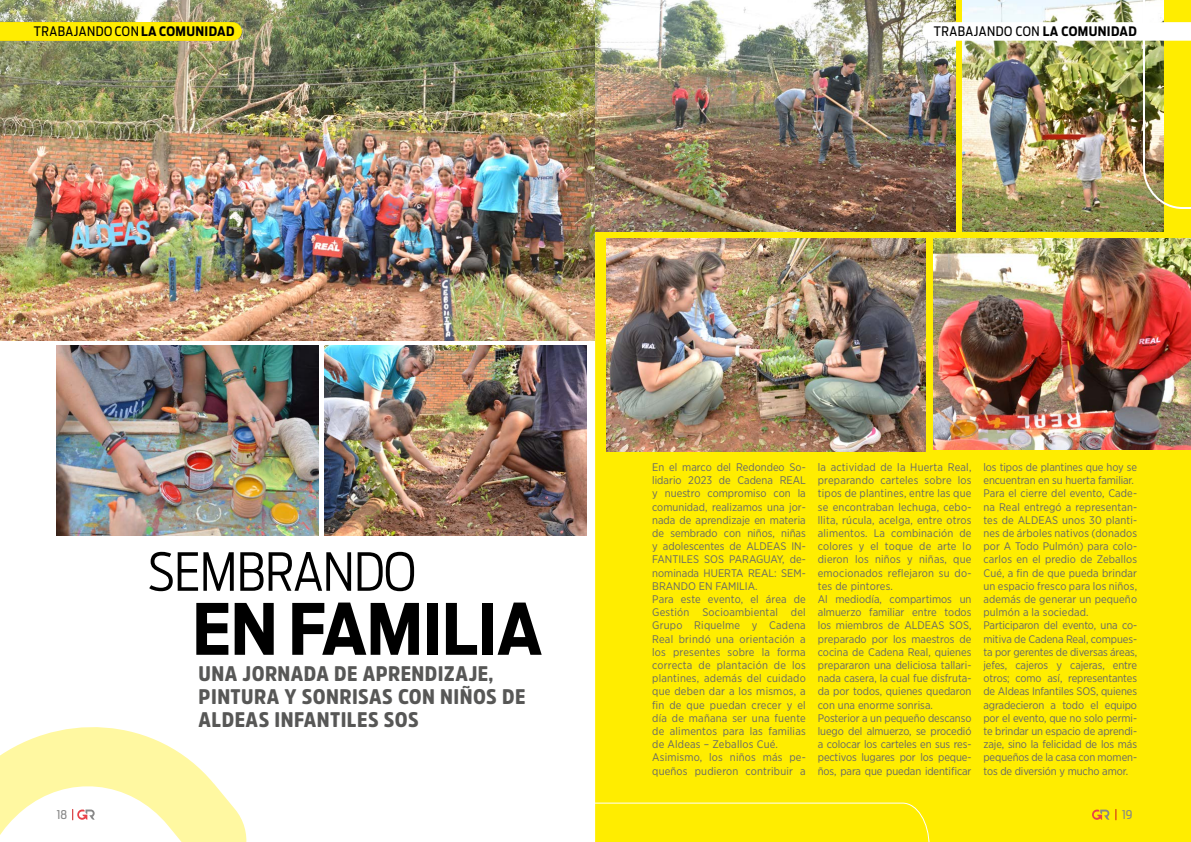
<style>
.page{position:relative;width:1191px;height:842px;background:#fff}
.page>*{position:absolute;margin:0;border:0;box-sizing:border-box;transform-origin:0 0}
.t1{font:700 70px "Antenna Cond";letter-spacing:-.01em;color:#000}
.t2{font:300 52px "Antenna Cond";letter-spacing:-.01em;color:#000}
.t3{font:900 21px/23px "Amsi Pro Narw";letter-spacing:.02em;color:#575756}
.t4{font:13px "Antenna Cond";letter-spacing:.045em;color:#000}
.t5{font:12px "Antenna Cond";color:#878787}
.t6{font:11px/13.2px "Gotham Narrow";color:#666769}
.s1{font-weight:700}
</style>
<div class="page">
<img style="left:0;top:0;width:595px;height:340px">
<svg style="left:0;top:21px;width:242px;height:20px;background:#f8e708"></svg>
<svg style="left:0;top:727px;width:247px;height:115px"></svg>
<img style="left:57px;top:346px;width:261px;height:190px">
<img style="left:325px;top:346px;width:261px;height:190px">
<div style="left:595px;top:210px;width:596px;height:632px;background:#ffed00"></div>
<div style="left:595px;top:802px;width:335px;height:40px;background:#ffed00"></div>
<svg style="left:1092px;top:809px;width:17px;height:11px"></svg>
<img style="left:595px;top:0;width:360px;height:231px">
<img style="left:607px;top:239px;width:319px;height:212px">
<img style="left:962px;top:210px;width:201px;height:21px">
<img style="left:933px;top:239px;width:258px;height:210px">
<img style="left:922px;top:0;width:269px;height:210px">
<p class="t4" style="left:34px;top:24px;width:202px">TRABAJANDO CON <span class="s1">LA COMUNIDAD</span></p>
<p class="t4" style="left:933px;top:24px;width:204px">TRABAJANDO CON <span class="s1">LA COMUNIDAD</span></p>
<p class="t5" style="left:57px;top:808px;width:12px">18</p>
<h2 class="t2" style="left:147px;top:541px;width:270px">SEMBRANDO</h2>
<h1 class="t1" style="left:192px;top:588px;width:352px">EN FAMILIA</h1>
<h3 class="t3" style="left:199px;top:662px;width:328px">UNA JORNADA DE APRENDIZAJE,<br>PINTURA Y SONRISAS CON NIÑOS DE<br>ALDEAS INFANTILES SOS</h3>
<p class="t6" style="left:652px;top:460px;width:155px">En el marco del Redondeo So&shy;lidario 2023 de Cadena REAL y nuestro compromiso con la comunidad, realizamos una jor&shy;nada de aprendizaje en materia de sembrado con niños, niñas y adolescentes de ALDEAS IN-<br>FANTILES SOS PARAGUAY, de&shy;nominada HUERTA REAL: SEM-<br>BRANDO EN FAMILIA.<br>Para este evento, el área de<br>Gestión Socioambiental del<br>Grupo Riquelme y Cadena<br>Real brindó una orientación a los presentes sobre la forma correcta de plantación de los plantines, además del cuidado que deben dar a los mismos, a fin de que puedan crecer y el día de mañana ser una fuente de alimentos para las familias de Aldeas – Zeballos Cué.<br>Asimismo, los niños más pe&shy;queños pudieron contribuir a</p>
<p class="t6" style="left:818px;top:460px;width:155px">la actividad de la Huerta Real, preparando carteles sobre los tipos de plantines, entre las que se encontraban lechuga, cebo&shy;llita, rúcula, acelga, entre otros alimentos. La combinación de colores y el toque de arte lo dieron los niños y niñas, que emocionados reflejaron su do&shy;tes de pintores.<br>Al mediodía, compartimos un almuerzo familiar entre todos los miembros de ALDEAS SOS, preparado por los maestros de cocina de Cadena Real, quienes prepararon una deliciosa tallari&shy;nada casera, la cual fue disfruta&shy;da por todos, quienes quedaron con una enorme sonrisa.<br>Posterior a un pequeño descanso luego del almuerzo, se procedió a colocar los carteles en sus res&shy;pectivos lugares por los peque&shy;ños, para que puedan identificar</p>
<p class="t6" style="left:983px;top:460px;width:155px">los tipos de plantines que hoy se encuentran en su huerta familiar.<br>Para el cierre del evento, Cade&shy;na Real entregó a representan&shy;tes de ALDEAS unos 30 planti&shy;nes de árboles nativos (donados por A Todo Pulmón) para colo&shy;carlos en el predio de Zeballos<br>Cué, a fin de que pueda brindar un espacio fresco para los niños, además de generar un pequeño pulmón a la sociedad.<br>Participaron del evento, una co&shy;mitiva de Cadena Real, compues&shy;ta por gerentes de diversas áreas, jefes, cajeros y cajeras, entre otros; como así, representantes de Aldeas Infantiles SOS, quienes agradecieron a todo el equipo por el evento, que no solo permi&shy;te brindar un espacio de aprendi&shy;zaje, sino la felicidad de los más pequeños de la casa con momen&shy;tos de diversión y mucho amor.</p>
<p class="t5" style="left:1122px;top:808px;width:12px">19</p>
</div>
